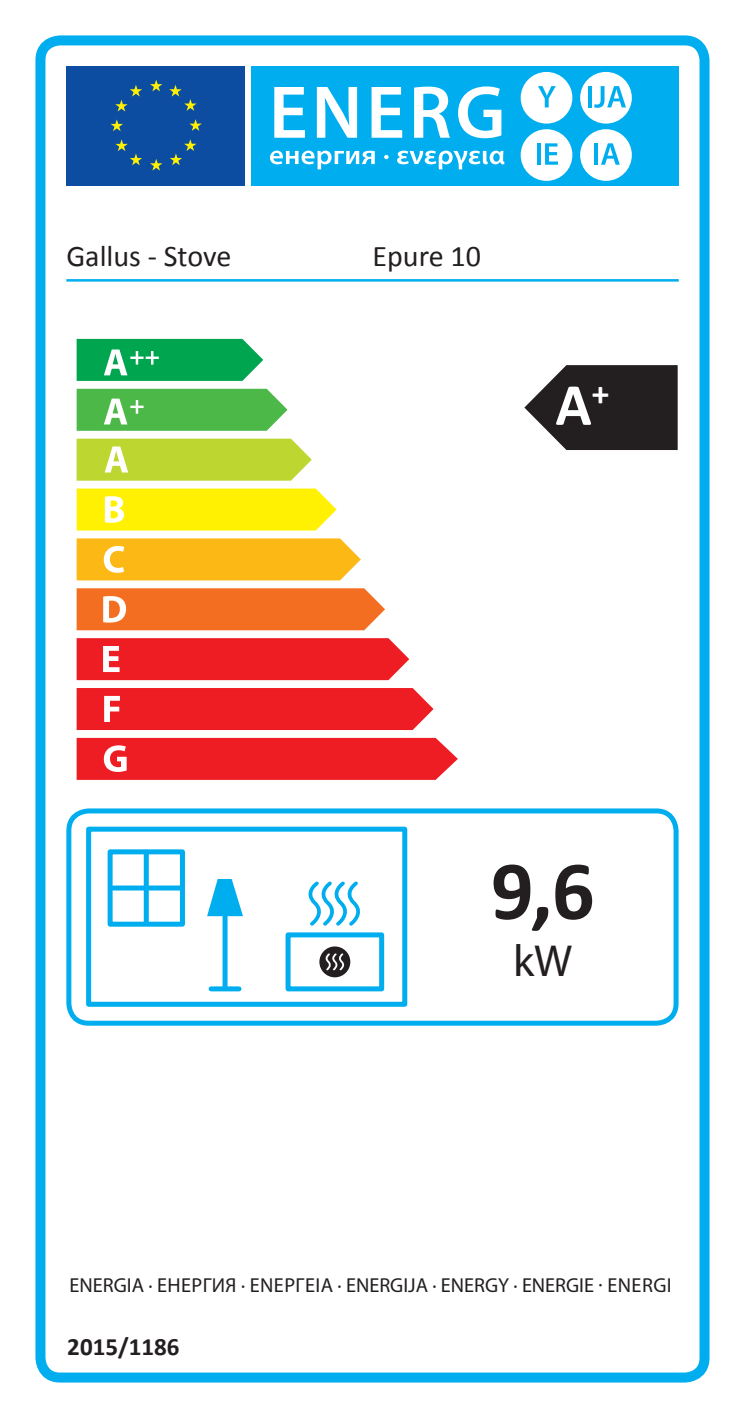
<style>
.page{position:relative;width:745px;height:1418px;background:#fff}
.page>*{position:absolute;margin:0;border:0;box-sizing:border-box;transform-origin:0 0}
.t1{font:700 84.5px "Calibri";color:#231f20}
.t2{font:700 60px "Calibri";color:#fff}
.t3{font:45px "Myriad Pro";color:#231f20}
.t4{font:30px "Calibri";color:#231f20}
.t5{font:700 25px "Calibri";color:#231f20}
.t6{font:20.25px "Myriad Pro";color:#231f20}
</style>
<div class="page">
<div style="left:35px;top:35px;width:674px;height:1347px;border:10px solid #00aeef;border-radius:20px"></div>
<div style="left:67px;top:67px;width:178px;height:119px;background:#0d4da1"></div>
<div style="left:251px;top:67px;width:426px;height:119px;background:#00aeef"></div>
<svg style="left:169px;top:85px;width:27px;height:26px"></svg>
<svg style="left:150px;top:80px;width:12px;height:11px"></svg>
<svg style="left:115px;top:85px;width:27px;height:26px"></svg>
<svg style="left:111px;top:119px;width:12px;height:12px"></svg>
<svg style="left:115px;top:139px;width:27px;height:26px"></svg>
<svg style="left:150px;top:159px;width:12px;height:12px"></svg>
<svg style="left:170px;top:139px;width:26px;height:26px"></svg>
<svg style="left:189px;top:119px;width:13px;height:12px"></svg>
<svg style="left:274px;top:87px;width:31px;height:51px"></svg>
<svg style="left:316px;top:87px;width:41px;height:51px"></svg>
<svg style="left:371px;top:87px;width:31px;height:51px"></svg>
<svg style="left:414px;top:87px;width:35px;height:51px"></svg>
<svg style="left:458px;top:86px;width:43px;height:52px"></svg>
<svg style="left:270px;top:151px;width:104px;height:18px"></svg>
<svg style="left:384px;top:155px;width:4px;height:4px"></svg>
<svg style="left:397px;top:151px;width:107px;height:18px"></svg>
<div style="left:520px;top:72px;width:52px;height:52px;background:#fff;border-radius:50%"></div>
<svg style="left:538px;top:86px;width:17px;height:21px"></svg>
<div style="left:579px;top:72px;width:52px;height:52px;background:#fff;border-radius:50%"></div>
<div style="left:520px;top:129px;width:52px;height:52px;background:#fff;border-radius:50%"></div>
<svg style="left:537px;top:143px;width:3px;height:22px"></svg>
<svg style="left:545px;top:143px;width:12px;height:22px"></svg>
<div style="left:579px;top:129px;width:52px;height:52px;background:#fff;border-radius:50%"></div>
<svg style="left:588px;top:86px;width:3px;height:21px"></svg>
<svg style="left:594px;top:86px;width:31px;height:22px"></svg>
<hr style="left:594px;top:143px;width:3px;height:22px;background:#00aeef">
<svg style="left:601px;top:143px;width:18px;height:22px"></svg>
<svg style="left:524px;top:365px;width:153px;height:85px"></svg>
<div style="left:66px;top:808px;width:612px;height:217px;border:5px solid #00aeef;border-radius:20px"></div>
<div style="left:107px;top:849px;width:78px;height:77px;border:5px solid #00aeef"></div>
<div style="left:144px;top:852px;width:5px;height:70px;background:#00aeef"></div>
<div style="left:113px;top:885px;width:67px;height:5px;background:#00aeef"></div>
<div style="left:211px;top:986px;width:28px;height:5px;background:#00aeef"></div>
<div style="left:222px;top:916px;width:5px;height:70px;background:#00aeef"></div>
<svg style="left:207px;top:879px;width:36px;height:37px"></svg>
<div style="left:285px;top:932px;width:99px;height:59px;border:5px solid #00aeef"></div>
<div style="left:86px;top:826px;width:321px;height:180px;border:5px solid #00aeef"></div>
<svg style="left:308px;top:881px;width:52px;height:45px"></svg>
<div style="left:319px;top:946px;width:31px;height:31px;background:#231f20;border-radius:50%"></div>
<svg style="left:325px;top:952px;width:23px;height:19px"></svg>
<svg style="left:77px;top:438px;width:234px;height:42px"></svg>
<svg style="left:77px;top:488px;width:259px;height:42px"></svg>
<svg style="left:77px;top:538px;width:283px;height:42px"></svg>
<svg style="left:77px;top:588px;width:308px;height:42px"></svg>
<svg style="left:77px;top:638px;width:332px;height:42px"></svg>
<div style="left:77px;top:688px;width:356px;height:42px;background:#ee1d23"></div>
<svg style="left:77px;top:738px;width:380px;height:42px"></svg>
<svg style="left:77px;top:339px;width:186px;height:42px"></svg>
<svg style="left:77px;top:389px;width:210px;height:42px"></svg>
<hr style="left:66px;top:279px;width:612px;height:2px;background:#00aeef">
<h3 class="t4" style="left:66px;top:236px;width:166px">Gallus - Stove</h3>
<h3 class="t4" style="left:372px;top:236px;width:110px">Epure 10</h3>
<h2 class="t2" style="left:555px;top:366px;width:55px">A<sup>+</sup></h2>
<h1 class="t1" style="left:490px;top:836px;width:105px">9,6</h1>
<h3 class="t3" style="left:513px;top:936px;width:61px">kW</h3>
<p class="t6" style="left:69px;top:1274px;width:603px">ENERGIA · ЕНЕРГИЯ · ΕΝΕΡΓΕΙΑ · ENERGIJA · ENERGY · ENERGIE · ENERGI</p>
<p class="t5" style="left:67px;top:1330px;width:114px">2015/1186</p>
</div>
